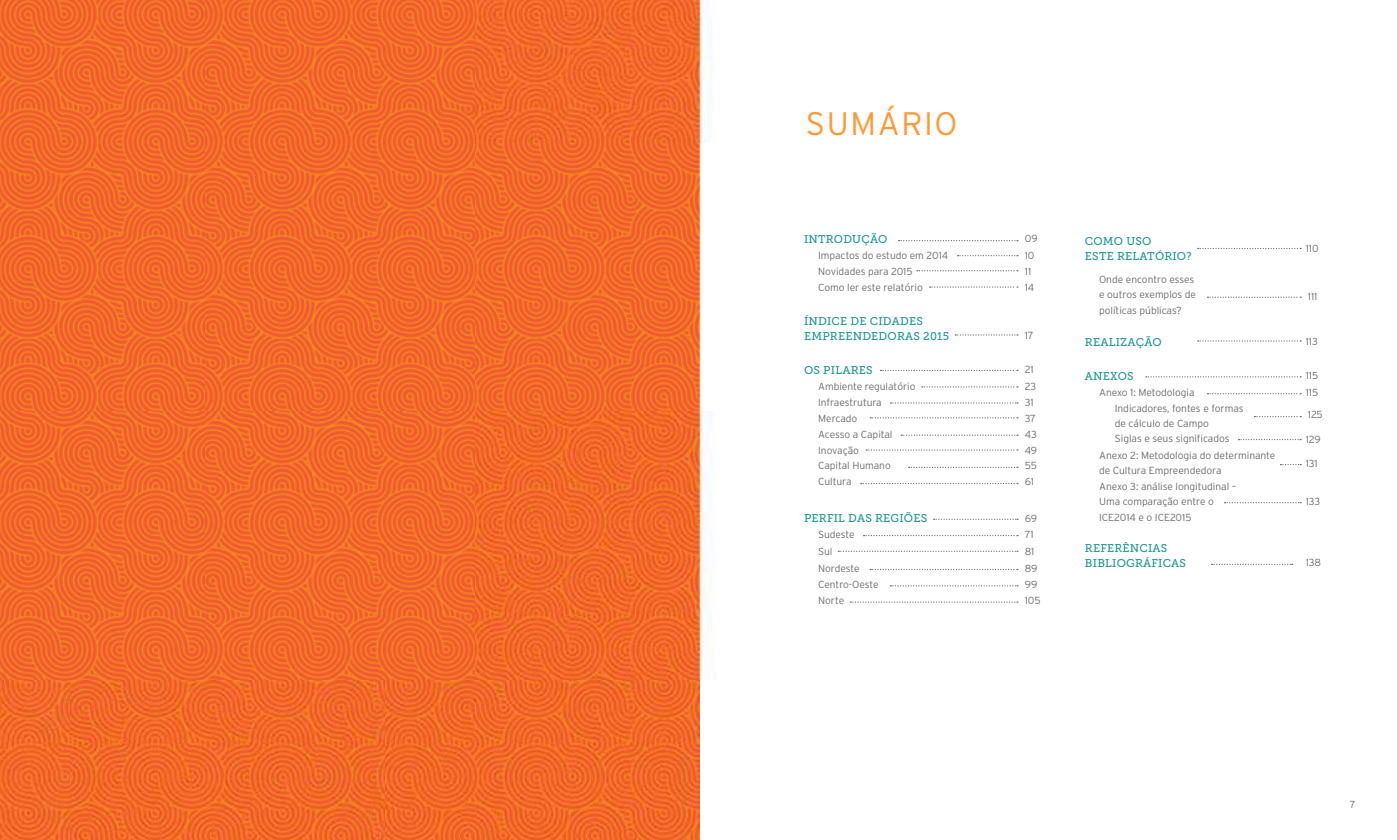
<style>
.page{position:relative;width:1397px;height:840px;background:#fff}
.page>*{position:absolute;margin:0;border:0;box-sizing:border-box;transform-origin:0 0}
.t1{font:300 32.5px "Interstate";letter-spacing:.05em;color:#f93}
.t2{font:11.25px/15px "Museo Slab 500";letter-spacing:.02em;color:#1e9796}
.t3{font:300 10.25px/15.2px "Interstate";letter-spacing:-.005em;color:#6d6e71}
</style>
<div class="page">
<img style="left:0;top:0;width:712px;height:840px">
<svg style="left:916px;top:270px;width:101px;height:1px"></svg>
<svg style="left:957px;top:255px;width:60px;height:1px"></svg>
<svg style="left:898px;top:240px;width:119px;height:1px"></svg>
<svg style="left:929px;top:286px;width:88px;height:2px"></svg>
<svg style="left:955px;top:334px;width:62px;height:2px"></svg>
<svg style="left:880px;top:370px;width:137px;height:1px"></svg>
<svg style="left:921px;top:386px;width:96px;height:1px"></svg>
<svg style="left:890px;top:402px;width:127px;height:1px"></svg>
<svg style="left:901px;top:434px;width:116px;height:2px"></svg>
<svg style="left:870px;top:417px;width:147px;height:1px"></svg>
<svg style="left:866px;top:449px;width:151px;height:2px"></svg>
<svg style="left:908px;top:467px;width:109px;height:1px"></svg>
<svg style="left:860px;top:483px;width:157px;height:1px"></svg>
<svg style="left:933px;top:519px;width:84px;height:1px"></svg>
<svg style="left:863px;top:535px;width:154px;height:1px"></svg>
<svg style="left:838px;top:551px;width:179px;height:1px"></svg>
<svg style="left:870px;top:569px;width:147px;height:1px"></svg>
<svg style="left:890px;top:585px;width:127px;height:1px"></svg>
<svg style="left:850px;top:601px;width:167px;height:2px"></svg>
<svg style="left:1211px;top:564px;width:81px;height:1px"></svg>
<svg style="left:1207px;top:297px;width:93px;height:1px"></svg>
<svg style="left:1197px;top:248px;width:103px;height:1px"></svg>
<svg style="left:1197px;top:340px;width:103px;height:2px"></svg>
<svg style="left:1145px;top:376px;width:155px;height:1px"></svg>
<svg style="left:1207px;top:393px;width:93px;height:1px"></svg>
<svg style="left:1280px;top:464px;width:20px;height:1px"></svg>
<svg style="left:1224px;top:502px;width:76px;height:1px"></svg>
<svg style="left:1238px;top:439px;width:62px;height:1px"></svg>
<svg style="left:1254px;top:416px;width:46px;height:1px"></svg>
<h1 class="t1" style="left:805px;top:105px;width:153px">SUMÁRIO</h1>
<p class="t2" style="left:803px;top:232px;width:85px">INTRODUÇÃO</p>
<p class="t3" style="left:1024px;top:231px;width:14px">09</p>
<p class="t3" style="left:818px;top:248px;width:131px">Impactos do estudo em 2014</p>
<p class="t3" style="left:1024px;top:248px;width:11px">10</p>
<p class="t3" style="left:818px;top:264px;width:96px">Novidades para 2015</p>
<p class="t3" style="left:1024px;top:264px;width:8px">11</p>
<p class="t3" style="left:818px;top:279px;width:106px">Como ler este relatório</p>
<p class="t3" style="left:1024px;top:279px;width:11px">14</p>
<p class="t2" style="left:803px;top:313px;width:147px">ÍNDICE DE CIDADES<br>EMPREENDEDORAS 2015</p>
<p class="t3" style="left:1024px;top:328px;width:10px">17</p>
<p class="t2" style="left:803px;top:362px;width:70px">OS PILARES</p>
<p class="t3" style="left:1024px;top:362px;width:10px">21</p>
<p class="t3" style="left:818px;top:378px;width:99px">Ambiente regulatório</p>
<p class="t3" style="left:1024px;top:378px;width:13px">23</p>
<p class="t3" style="left:818px;top:394px;width:65px">Infraestrutura</p>
<p class="t3" style="left:1024px;top:394px;width:10px">31</p>
<p class="t3" style="left:818px;top:410px;width:41px">Mercado</p>
<p class="t3" style="left:1024px;top:410px;width:13px">37</p>
<p class="t3" style="left:818px;top:426px;width:76px">Acesso a Capital</p>
<p class="t3" style="left:1024px;top:426px;width:14px">43</p>
<p class="t3" style="left:818px;top:442px;width:42px">Inovação</p>
<p class="t3" style="left:1024px;top:442px;width:14px">49</p>
<p class="t3" style="left:818px;top:458px;width:74px">Capital Humano</p>
<p class="t3" style="left:1024px;top:458px;width:14px">55</p>
<p class="t3" style="left:818px;top:474px;width:35px">Cultura</p>
<p class="t3" style="left:1024px;top:474px;width:11px">61</p>
<p class="t2" style="left:803px;top:511px;width:125px">PERFIL DAS REGIÕES</p>
<p class="t3" style="left:1024px;top:510px;width:14px">69</p>
<p class="t3" style="left:818px;top:527px;width:38px">Sudeste</p>
<p class="t3" style="left:1024px;top:527px;width:10px">71</p>
<p class="t3" style="left:818px;top:544px;width:16px">Sul</p>
<p class="t3" style="left:1024px;top:544px;width:11px">81</p>
<p class="t3" style="left:818px;top:561px;width:43px">Nordeste</p>
<p class="t3" style="left:1024px;top:561px;width:14px">89</p>
<p class="t3" style="left:818px;top:577px;width:62px">Centro-Oeste</p>
<p class="t3" style="left:1024px;top:577px;width:14px">99</p>
<p class="t3" style="left:818px;top:593px;width:28px">Norte</p>
<p class="t3" style="left:1024px;top:593px;width:17px">105</p>
<p class="t2" style="left:1084px;top:233px;width:108px">COMO USO<br>ESTE RELATÓRIO?</p>
<p class="t3" style="left:1305px;top:240px;width:14px">110</p>
<p class="t3" style="left:1098px;top:272px;width:98px">Onde encontro esses e outros exemplos de políticas públicas?</p>
<p class="t2" style="left:1084px;top:334px;width:78px">REALIZAÇÃO</p>
<p class="t3" style="left:1305px;top:334px;width:14px">113</p>
<p class="t2" style="left:1084px;top:368px;width:50px">ANEXOS</p>
<p class="t3" style="left:1305px;top:368px;width:14px">115</p>
<p class="t3" style="left:1114px;top:385px;width:130px;text-indent:-16px">Anexo 1: Metodologia<br>Indicadores, fontes e formas de cálculo de Campo<br>Siglas e seus significados</p>
<p class="t3" style="left:1305px;top:384px;width:14px">115</p>
<p class="t3" style="left:1307px;top:289px;width:11px">111</p>
<p class="t3" style="left:1307px;top:407px;width:16px">125</p>
<p class="t3" style="left:1305px;top:431px;width:16px">129</p>
<p class="t3" style="left:1098px;top:447px;width:178px">Anexo 2: Metodologia do determinante de Cultura Empreendedora</p>
<p class="t3" style="left:1305px;top:455px;width:13px">131</p>
<p class="t3" style="left:1098px;top:479px;width:138px">Anexo 3: análise longitudinal –<br>Uma comparação entre o<br>ICE2014 e o ICE2015</p>
<p class="t3" style="left:1305px;top:494px;width:16px">133</p>
<p class="t2" style="left:1084px;top:540px;width:103px">REFERÊNCIAS<br>BIBLIOGRÁFICAS</p>
<p class="t3" style="left:1305px;top:555px;width:17px">138</p>
<p class="t3" style="left:1349px;top:797px;width:7px">7</p>
</div>
